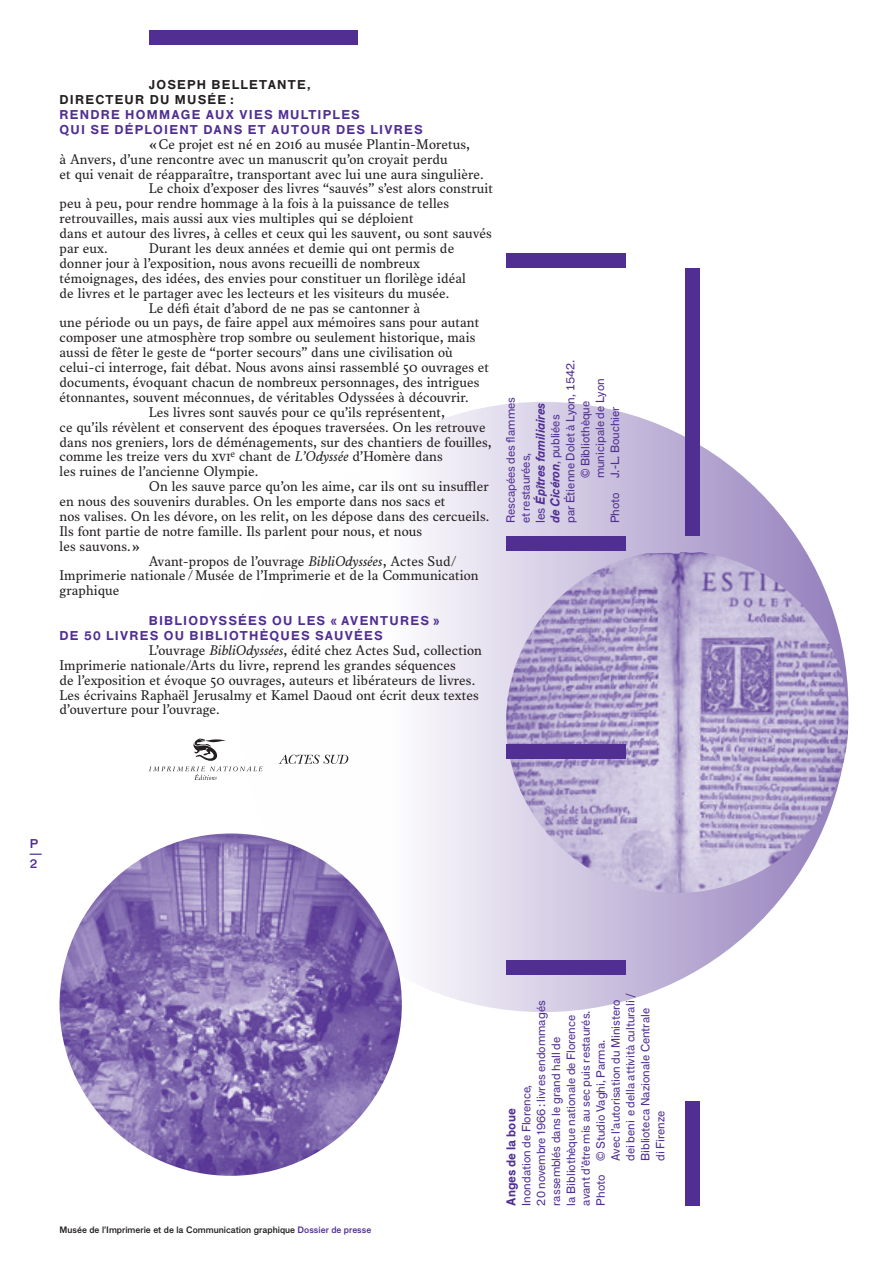
<style>
.page{position:relative;width:893px;height:1263px;background:#fff}
.page>*{position:absolute;margin:0;border:0;box-sizing:border-box;transform-origin:0 0}
.Labeur_Alcala{font:14.7px/14.9px "Alcala";color:#231f20}
.Labeur_FG_1er{font:700 12.3px/14.9px "F Grotesk";letter-spacing:.1em;color:#502e92}
.Labeur_Alcala-2{font:700 12.3px/14.9px "F Grotesk";letter-spacing:.1em;color:#502e92}
.Labeur_FG_1er___Viol{font:italic 700 12.3px/14.9px "F Grotesk";color:#502e92}
.Labeur_FG_1er-2{font:700 12.3px/14.9px "F Grotesk";letter-spacing:.1em;color:#231f20}
.Labeur_FG_1er___Viol-2{font:700 12.3px "F Grotesk";color:#502e92}
.Titre_courant{font:12.3px "F Grotesk Demi";color:#502e92}
.Labeur_FG_1er___Viol-3{font:11.7px/14.9px "F Grotesk";color:#502e92}
.Titre_courant-2{font:9px "F Grotesk Demi";color:#231f20}
.s1{font-style:italic}
.s2{font-weight:400;font-style:normal}
.s3{font-weight:400;font-style:normal;font-size:11.7px}
.s4{color:#502e92}
</style>
<div class="page">
<div style="left:238px;top:402px;width:610px;height:610px;background:linear-gradient(to right,#fff,#9b87c0);border-radius:50%"></div>
<img style="left:506px;top:552px;width:342px;height:341px">
<div style="left:149px;top:30px;width:208px;height:15px;background:#502e92"></div>
<div style="left:506px;top:960px;width:119px;height:15px;background:#502e92"></div>
<div style="left:506px;top:744px;width:119px;height:15px;background:#502e92"></div>
<div style="left:506px;top:536px;width:119px;height:15px;background:#502e92"></div>
<div style="left:506px;top:253px;width:119px;height:15px;background:#502e92"></div>
<div style="left:685px;top:268px;width:14px;height:268px;background:#502e92"></div>
<div style="left:685px;top:1101px;width:14px;height:104px;background:#502e92"></div>
<svg style="left:279px;top:755px;width:69px;height:9px"></svg>
<svg style="left:149px;top:738px;width:114px;height:42px"></svg>
<img style="left:60px;top:833px;width:342px;height:343px;border-radius:171px">
<p class="Labeur_FG_1er-2" style="left:60px;top:77px;width:253px;text-indent:89px">JOSEPH BELLETANTE,<br>DIRECTEUR DU MUSÉE :</p>
<p class="Labeur_FG_1er" style="left:60px;top:106px;width:365px">RENDRE HOMMAGE AUX VIES MULTIPLES<br>QUI SE DÉPLOIENT DANS ET AUTOUR DES LIVRES</p>
<p class="Labeur_Alcala" style="left:60px;top:137px;width:426px;text-indent:89px">« Ce projet est né en 2016 au musée Plantin-Moretus,<br>à Anvers, d’une rencontre avec un manuscrit qu’on croyait perdu<br>et qui venait de réapparaître, transportant avec lui une aura singulière.</p>
<p class="Labeur_Alcala" style="left:60px;top:181px;width:435px;text-indent:89px">Le choix d’exposer des livres “sauvés” s’est alors construit peu à peu, pour rendre hommage à la fois à la puissance de telles retrouvailles, mais aussi aux vies multiples qui se déploient<br>dans et autour des livres, à celles et ceux qui les sauvent, ou sont sauvés par eux.</p>
<p class="Labeur_Alcala" style="left:60px;top:241px;width:408px;text-indent:89px">Durant les deux années et demie qui ont permis de donner jour à l’exposition, nous avons recueilli de nombreux témoignages, des idées, des envies pour constituer un florilège idéal de livres et le partager avec les lecteurs et les visiteurs du musée.</p>
<p class="Labeur_Alcala" style="left:60px;top:300px;width:431px;text-indent:89px">Le défi était d’abord de ne pas se cantonner à<br>une période ou un pays, de faire appel aux mémoires sans pour autant composer une atmosphère trop sombre ou seulement historique, mais aussi de fêter le geste de “porter secours” dans une civilisation où celui-ci interroge, fait débat. Nous avons ainsi rassemblé 50 ouvrages et documents, évoquant chacun de nombreux personnages, des intrigues étonnantes, souvent méconnues, de véritables Odyssées à découvrir.</p>
<p class="Labeur_Alcala" style="left:60px;top:405px;width:434px;text-indent:89px">Les livres sont sauvés pour ce qu’ils représentent,<br>ce qu’ils révèlent et conservent des époques traversées. On les retrouve dans nos greniers, lors de déménagements, sur des chantiers de fouilles, comme les treize vers du xvi<sup>e</sup> chant de <span class="s1">L’Odyssée</span> d’Homère dans<br>les ruines de l’ancienne Olympie.</p>
<p class="Labeur_Alcala" style="left:60px;top:479px;width:431px;text-indent:89px">On les sauve parce qu’on les aime, car ils ont su insuffler en nous des souvenirs durables. On les emporte dans nos sacs et<br>nos valises. On les dévore, on les relit, on les dépose dans des cercueils.<br>Ils font partie de notre famille. Ils parlent pour nous, et nous<br>les sauvons. »</p>
<p class="Labeur_Alcala" style="left:60px;top:553px;width:421px;text-indent:89px">Avant-propos de l’ouvrage <span class="s1">BibliOdyssées</span>, Actes Sud/<br>Imprimerie nationale / Musée de l’Imprimerie et de la Communication graphique</p>
<p class="Labeur_Alcala-2" style="left:60px;top:612px;width:382px;text-indent:89px">BIBLIODYSSÉES OU LES « AVENTURES »<br>DE 50 LIVRES OU BIBLIOTHÈQUES SAUVÉES</p>
<p class="Labeur_Alcala" style="left:60px;top:643px;width:424px;text-indent:89px">L’ouvrage <span class="s1">BibliOdyssées</span>, édité chez Actes Sud, collection Imprimerie nationale/Arts du livre, reprend les grandes séquences<br>de l’exposition et évoque 50 ouvrages, auteurs et libérateurs de livres.<br>Les écrivains Raphaël Jerusalmy et Kamel Daoud ont écrit deux textes d’ouverture pour l’ouvrage.</p>
<p class="Labeur_FG_1er___Viol-3" style="left:562px;top:523px;width:165px;rotate:-90deg">par Étienne Dolet à Lyon, 1542.</p>
<p class="Labeur_FG_1er___Viol-3" style="left:577px;top:478px;width:101px;rotate:-90deg">© Bibliothèque municipale de Lyon</p>
<p class="Labeur_FG_1er___Viol-3" style="left:503px;top:523px;width:127px;rotate:-90deg">Rescapées des flammes et restaurées,</p>
<p class="Labeur_FG_1er___Viol" style="left:532px;top:523px;width:122px;rotate:-90deg"><span class="s2">les</span> Épîtres familiaires de Cicéron<span class="s3">, publiées</span></p>
<p class="Labeur_FG_1er___Viol-3" style="left:607px;top:523px;width:118px;rotate:-90deg">Photo J.-L. Bouchier</p>
<p class="Titre_courant" style="left:30px;top:837px;width:10px">P</p>
<p class="Titre_courant" style="left:30px;top:847px;width:14px">—</p>
<p class="Titre_courant" style="left:30px;top:856px;width:9px">2</p>
<p class="Titre_courant-2" style="left:60px;top:1225px;width:313px">Musée de l’Imprimerie et de la Communication graphique <span class="s4">Dossier de presse</span></p>
<p class="Labeur_FG_1er___Viol-3" style="left:607px;top:1161px;width:163px;rotate:-90deg">Avec l’autorisation du Ministero</p>
<p class="Labeur_FG_1er___Viol-3" style="left:622px;top:1161px;width:169px;rotate:-90deg">dei beni e della attività culturali /</p>
<p class="Labeur_FG_1er___Viol-3" style="left:533px;top:1205px;width:206px;rotate:-90deg">20 novembre 1966: livres endommagés</p>
<p class="Labeur_FG_1er___Viol-3" style="left:637px;top:1161px;width:154px;rotate:-90deg">Biblioteca Nazionale Centrale</p>
<p class="Labeur_FG_1er___Viol-3" style="left:563px;top:1205px;width:192px;rotate:-90deg">la Bibliothèque nationale de Florence</p>
<p class="Labeur_FG_1er___Viol-3" style="left:578px;top:1205px;width:196px;rotate:-90deg">avant d’être mis au sec puis restaurés.</p>
<p class="Labeur_FG_1er___Viol-3" style="left:548px;top:1205px;width:170px;rotate:-90deg">rassemblés dans le grand hall de</p>
<p class="Labeur_FG_1er___Viol-3" style="left:592px;top:1205px;width:168px;rotate:-90deg">Photo © Studio Vaghi, Parma.</p>
<p class="Labeur_FG_1er___Viol-3" style="left:518px;top:1205px;width:122px;rotate:-90deg">Inondation de Florence,</p>
<p class="Labeur_FG_1er___Viol-2" style="left:502px;top:1205px;width:98px;rotate:-90deg">Anges de la boue</p>
<p class="Labeur_FG_1er___Viol-3" style="left:652px;top:1161px;width:52px;rotate:-90deg">di Firenze</p>
</div>
